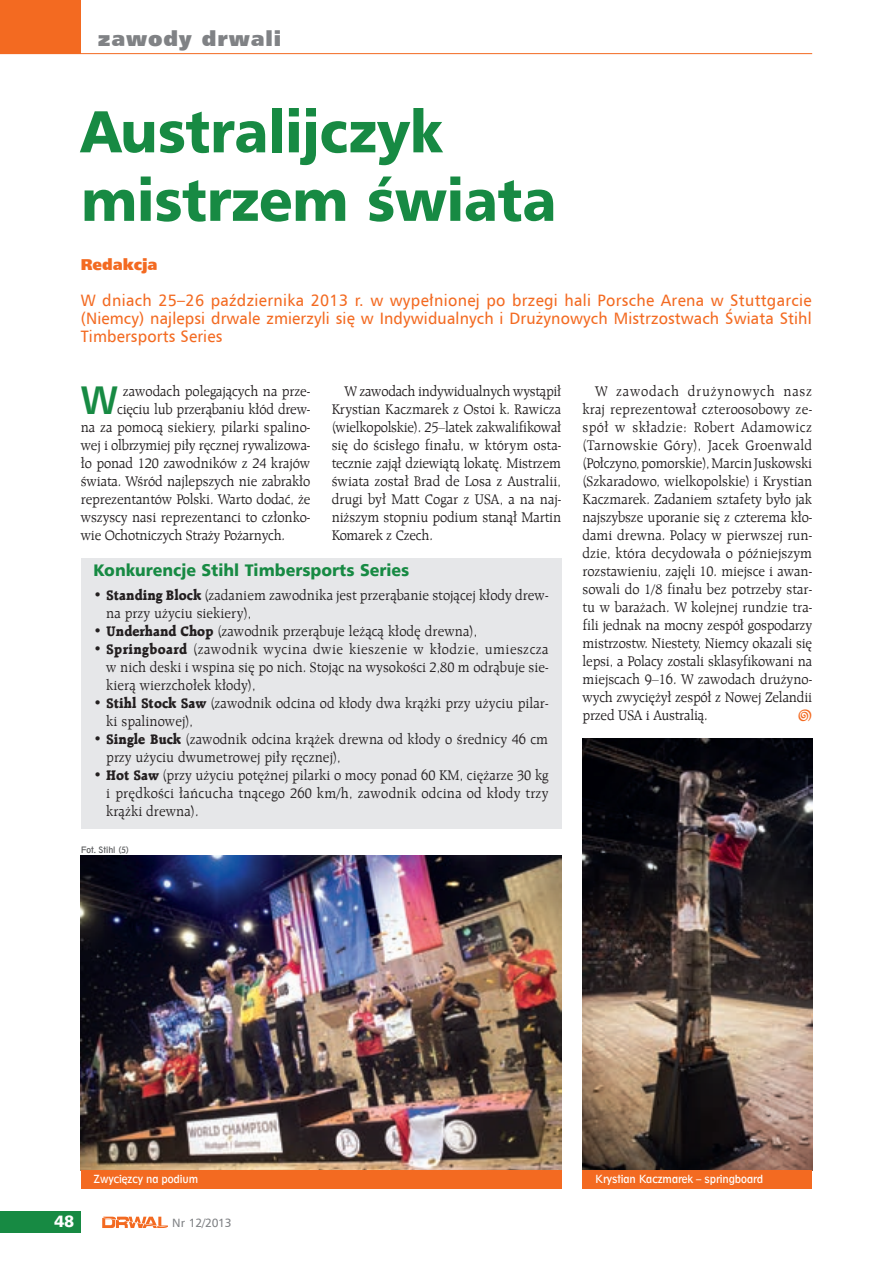
<style>
.page{position:relative;width:893px;height:1263px;background:#fff}
.page>*{position:absolute;margin:0;border:0;box-sizing:border-box;transform-origin:0 0}
.t1{font:59.1px/68.6px "Humnst 777 Blk EU";letter-spacing:-.01em;color:#178a43;scale:.96 1}
.t2{font:700 40.05px "Humnst 777 EU";color:#178a43;scale:.96 1}
.t3{font:21px "Humnst 777 X Blk EU";letter-spacing:.04em;color:#808285}
.t4{font:16.8px "Humnst 777 Blk EU";color:#178a43;scale:.96 1}
.t5{font:16.5px/18px "Humnst 777 EU";letter-spacing:.01em;color:#f36a21;text-align:justify;scale:.96 1}
.t6{font:16.5px "Humnst 777 Blk EU";color:#fff}
.t7{font:15.75px "Humnst 777 X Blk EU";color:#f36a21;scale:.96 1}
.t8{font:15px/18px "Raleigh Lt EU";letter-spacing:-.005em;color:#231f20;text-align:justify;scale:.96 1}
.t9{font:15px "Bits Pics";color:#f36a21;scale:.96 1}
.t10{font:12px "Humnst 777 EU";letter-spacing:-.025em;color:#808285}
.t11{font:10.5px "Geometr 212 Cn EU";letter-spacing:-.01em;color:#fff}
.t12{font:8.25px "Geometr 212 Cn EU";color:#57585a}
.s1{font-family:"Raleigh X Bd EU"}
</style>
<div class="page">
<img style="left:583px;top:738px;width:229px;height:432px">
<img style="left:81px;top:856px;width:480px;height:314px">
<div style="left:81px;top:558px;width:480px;height:270px;background:#e6e7e9"></div>
<div style="left:81px;top:1170px;width:480px;height:18px;background:#f36a21"></div>
<div style="left:583px;top:1170px;width:229px;height:18px;background:#f36a21"></div>
<div style="left:0;top:1211px;width:81px;height:21px;background:#178a43"></div>
<svg style="left:102px;top:1217px;width:66px;height:11px"></svg>
<div style="left:0;top:0;width:81px;height:54px;background:#f36a21"></div>
<hr style="left:0;top:53px;width:812px;height:1px;background:#f36a21">
<h3 class="t3" style="left:98px;top:25px;width:185px">zawody drwali</h3>
<h1 class="t1" style="left:81px;top:98px;width:497px">Australijczyk mistrzem świata</h1>
<p class="t7" style="left:81px;top:254px;width:82px">Redakcja</p>
<p class="t5" style="left:81px;top:291px;width:763px">W dniach 25–26 października 2013 r. w wypełnionej po brzegi hali Porsche Arena w Stuttgarcie (Niemcy) najlepsi drwale zmierzyli się w Indywidualnych i Drużynowych Mistrzostwach Świata Stihl Timbersports Series</p>
<p class="t8" style="left:332px;top:382px;width:241px;text-indent:13px">W zawodach indywidualnych wystąpił Krystian Kaczmarek z Ostoi k. Rawicza (wielkopolskie). 25–latek zakwalifikował się do ścisłego finału, w którym osta&shy;tecznie zajął dziewiątą lokatę. Mistrzem świata został Brad de Losa z Australii, drugi był Matt Cogar z USA, a na naj&shy;niższym stopniu podium stanął Martin Komarek z Czech.</p>
<p class="t8" style="left:583px;top:382px;width:241px;text-indent:13px">W zawodach drużynowych nasz kraj reprezentował czteroosobowy ze&shy;spół w składzie: Robert Adamowicz (Tarnowskie Góry), Jacek Groenwald (Połczyno, pomorskie), Marcin Juskowski (Szkaradowo, wielkopolskie) i Krystian Kaczmarek. Zadaniem sztafety było jak najszybsze uporanie się z czterema kło&shy;dami drewna. Polacy w pierwszej run&shy;dzie, która decydowała o późniejszym rozstawieniu, zajęli 10. miejsce i awan&shy;sowali do 1/8 finału bez potrzeby star&shy;tu w barażach. W kolejnej rundzie tra&shy;fili jednak na mocny zespół gospodarzy mistrzostw. Niestety, Niemcy okazali się lepsi, a Polacy zostali sklasyfikowani na miejscach 9–16. W zawodach drużyno&shy;wych zwyciężył zespół z Nowej Zelandii przed USA i Australią.</p>
<h2 class="t2" style="left:81px;top:375px;width:40px">W</h2>
<p class="t8" style="left:123px;top:382px;width:197px">zawodach polegających na prze-</p>
<p class="t8" style="left:117px;top:400px;width:203px">cięciu lub przerąbaniu kłód drew-</p>
<p class="t8" style="left:81px;top:418px;width:241px">na za pomocą siekiery, pilarki spalino-</p>
<p class="t8" style="left:81px;top:436px;width:241px">wej i olbrzymiej piły ręcznej rywalizowa-</p>
<p class="t8" style="left:81px;top:454px;width:241px">ło ponad 120 zawodników z 24 krajów</p>
<p class="t8" style="left:81px;top:472px;width:241px">świata. Wśród najlepszych nie zabrakło</p>
<p class="t8" style="left:81px;top:490px;width:241px">reprezentantów Polski. Warto dodać, że</p>
<p class="t8" style="left:81px;top:508px;width:241px">wszyscy nasi reprezentanci to członko-</p>
<p class="t8" style="left:81px;top:526px;width:214px">wie Ochotniczych Straży Pożarnych.</p>
<p class="t4" style="left:94px;top:559px;width:330px">Konkurencje Stihl Timbersports Series</p>
<p class="t8" style="left:106px;top:586px;width:462px;text-indent:-13px">• <span class="s1">Standing Block</span> (zadaniem zawodnika jest przerąbanie stojącej kłody drew&shy;na przy użyciu siekiery),</p>
<p class="t8" style="left:94px;top:622px;width:401px">• <span class="s1">Underhand Chop</span> (zawodnik przerąbuje leżącą kłodę drewna),</p>
<p class="t8" style="left:106px;top:640px;width:462px;text-indent:-13px">• <span class="s1">Springboard</span> (zawodnik wycina dwie kieszenie w kłodzie, umieszcza w nich deski i wspina się po nich. Stojąc na wysokości 2,80 m odrąbuje sie&shy;kierą wierzchołek kłody),</p>
<p class="t8" style="left:106px;top:694px;width:462px;text-indent:-13px">• <span class="s1">Stihl Stock Saw</span> (zawodnik odcina od kłody dwa krążki przy użyciu pilar&shy;ki spalinowej),</p>
<p class="t8" style="left:106px;top:730px;width:462px;text-indent:-13px">• <span class="s1">Single Buck</span> (zawodnik odcina krążek drewna od kłody o średnicy 46 cm przy użyciu dwumetrowej piły ręcznej),</p>
<p class="t8" style="left:106px;top:766px;width:462px;text-indent:-13px">• <span class="s1">Hot Saw</span> (przy użyciu potężnej pilarki o mocy ponad 60 KM, ciężarze 30 kg i prędkości łańcucha tnącego 260 km/h, zawodnik odcina od kłody trzy krążki drewna).</p>
<p class="t9" style="left:798px;top:708px;width:17px">C</p>
<p class="t12" style="left:81px;top:844px;width:50px">Fot. Stihl (5)</p>
<p class="t11" style="left:94px;top:1172px;width:106px">Zwycięzcy na podium</p>
<p class="t11" style="left:595px;top:1172px;width:169px">Krystian Kaczmarek – springboard</p>
<p class="t6" style="left:54px;top:1211px;width:22px">48</p>
<p class="t10" style="left:172px;top:1215px;width:61px">Nr 12/2013</p>
</div>
